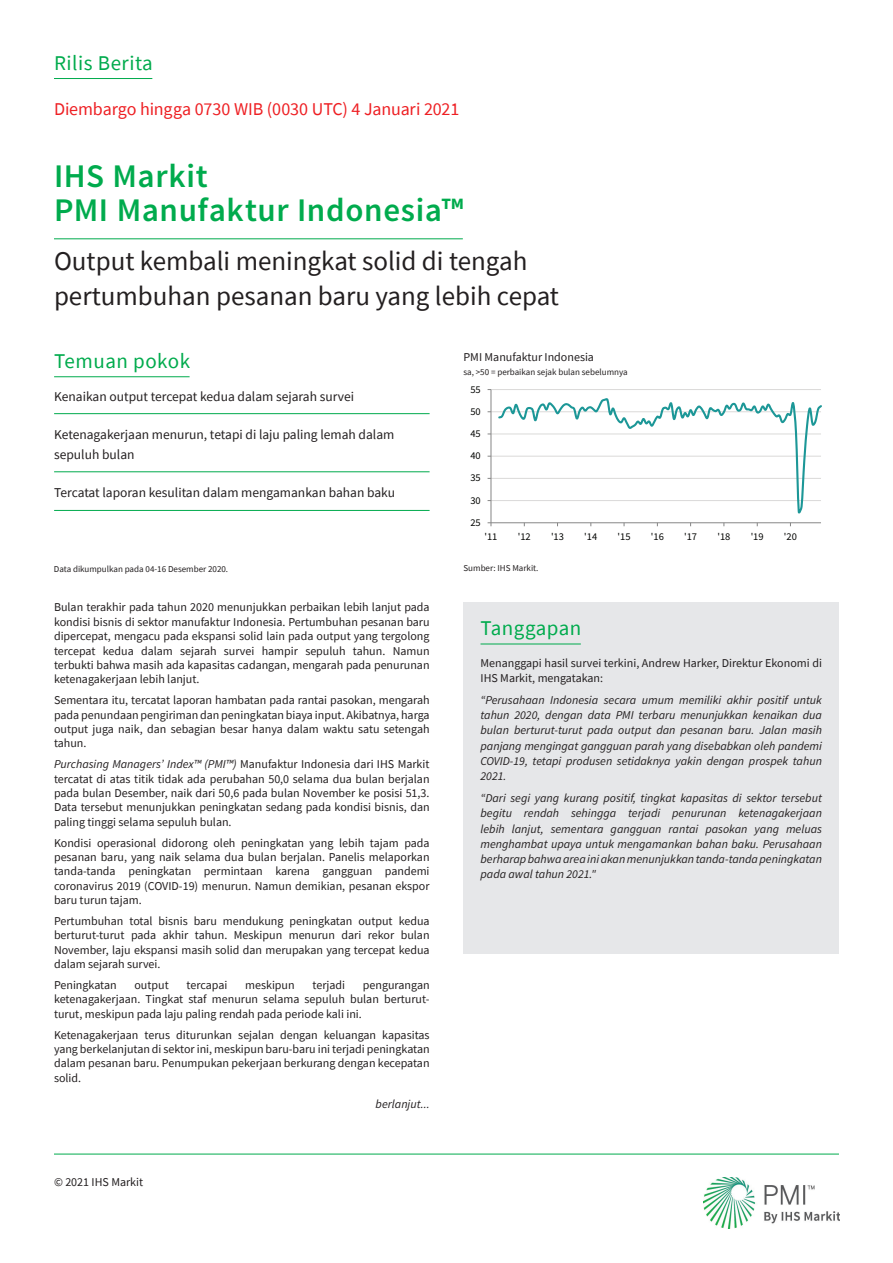
<style>
.page{position:relative;width:893px;height:1263px;background:#fff}
.page>*{position:absolute;margin:0;border:0;box-sizing:border-box;transform-origin:0 0}
.t1{font:600 33px/34.5px "Source Sans Pro";letter-spacing:.02em;color:#00ab4d}
.t2{font:27px/34.5px "Source Sans Pro";color:#231f20}
.t3{font:21px "Source Sans Pro";letter-spacing:.025em;color:#00ab4d}
.t4{font:18px "Source Sans Pro";letter-spacing:-.005em;color:#ee1f23}
.t5{font:13.5px/19.5px "Source Sans Pro";color:#231f20}
.t6{font:12px/14.4px "Source Sans Pro";color:#231f20;text-align:justify}
.t7{font:italic 12px/15.3px "Source Sans Pro";color:#231f20;text-align:justify}
.t8{font:10.35px "Source Sans Pro";letter-spacing:-.005em;color:#040503}
.t9{font:9px "Source Sans Pro";color:#231f20}
.s1{font-style:italic}
</style>
<div class="page">
<img style="left:704px;top:1177px;width:136px;height:51px">
<hr style="left:54px;top:1154px;width:785px;height:1px;background:#00ab4d">
<hr style="left:491px;top:389px;width:330px;height:1px;background:#dad9d8">
<hr style="left:491px;top:390px;width:1px;height:133px;background:#868686">
<svg style="left:488px;top:397px;width:334px;height:129px"></svg>
<hr style="left:54px;top:376px;width:136px;height:1px;background:#00ab4d">
<hr style="left:54px;top:78px;width:98px;height:1px;background:#00ab4d">
<hr style="left:54px;top:238px;width:409px;height:1px;background:#00ab4d">
<hr style="left:54px;top:413px;width:376px;height:1px;background:#00ab4d">
<hr style="left:54px;top:471px;width:376px;height:1px;background:#00ab4d">
<hr style="left:54px;top:510px;width:376px;height:1px;background:#00ab4d">
<div style="left:463px;top:602px;width:376px;height:56px;background:#e6e7e9"></div>
<hr style="left:480px;top:644px;width:101px;height:1px;background:#00ab4d">
<div style="left:463px;top:658px;width:376px;height:296px;background:#e6e7e9"></div>
<h3 class="t3" style="left:54px;top:49px;width:100px">Rilis Berita</h3>
<h3 class="t4" style="left:54px;top:98px;width:407px">Diembargo hingga 0730 WIB (0030 UTC) 4 Januari 2021</h3>
<h1 class="t1" style="left:54px;top:160px;width:411px">IHS Markit<br>PMI Manufaktur Indonesia™</h1>
<h2 class="t2" style="left:54px;top:244px;width:506px">Output kembali meningkat solid di tengah pertumbuhan pesanan baru yang lebih cepat</h2>
<h3 class="t3" style="left:54px;top:348px;width:137px">Temuan pokok</h3>
<p class="t5" style="left:54px;top:386px;width:301px">Kenaikan output tercepat kedua dalam sejarah survei</p>
<p class="t5" style="left:54px;top:425px;width:342px">Ketenagakerjaan menurun, tetapi di laju paling lemah dalam sepuluh bulan</p>
<p class="t5" style="left:54px;top:483px;width:342px">Tercatat laporan kesulitan dalam mengamankan bahan baku</p>
<p class="t9" style="left:54px;top:564px;width:176px">Data dikumpulkan pada 04-16 Desember 2020.</p>
<p class="t6" style="left:54px;top:600px;width:377px">Bulan terakhir pada tahun 2020 menunjukkan perbaikan lebih lanjut pada kondisi bisnis di sektor manufaktur Indonesia. Pertumbuhan pesanan baru dipercepat, mengacu pada ekspansi solid lain pada output yang tergolong tercepat kedua dalam sejarah survei hampir sepuluh tahun. Namun terbukti bahwa masih ada kapasitas cadangan, mengarah pada penurunan ketenagakerjaan lebih lanjut.</p>
<p class="t6" style="left:54px;top:693px;width:377px">Sementara itu, tercatat laporan hambatan pada rantai pasokan, mengarah pada penundaan pengiriman dan peningkatan biaya input. Akibatnya, harga output juga naik, dan sebagian besar hanya dalam waktu satu setengah tahun.</p>
<p class="t6" style="left:54px;top:757px;width:377px"><span class="s1">Purchasing Managers’ Index™ (PMI™)</span> Manufaktur Indonesia dari IHS Markit tercatat di atas titik tidak ada perubahan 50,0 selama dua bulan berjalan pada bulan Desember, naik dari 50,6 pada bulan November ke posisi 51,3.<br>Data tersebut menunjukkan peningkatan sedang pada kondisi bisnis, dan paling tinggi selama sepuluh bulan.</p>
<p class="t6" style="left:54px;top:835px;width:377px">Kondisi operasional didorong oleh peningkatan yang lebih tajam pada pesanan baru, yang naik selama dua bulan berjalan. Panelis melaporkan tanda-tanda peningkatan permintaan karena gangguan pandemi coronavirus 2019 (COVID-19) menurun. Namun demikian, pesanan ekspor baru turun tajam.</p>
<p class="t6" style="left:54px;top:914px;width:377px">Pertumbuhan total bisnis baru mendukung peningkatan output kedua berturut-turut pada akhir tahun. Meskipun menurun dari rekor bulan November, laju ekspansi masih solid dan merupakan yang tercepat kedua dalam sejarah survei.</p>
<p class="t6" style="left:54px;top:978px;width:64px">Peningkatan</p>
<p class="t6" style="left:134px;top:978px;width:36px">output</p>
<p class="t6" style="left:187px;top:978px;width:42px">tercapai</p>
<p class="t6" style="left:245px;top:978px;width:51px">meskipun</p>
<p class="t6" style="left:312px;top:978px;width:34px">terjadi</p>
<p class="t6" style="left:54px;top:978px;width:377px;text-indent:309px">pengurangan ketenagakerjaan. Tingkat staf menurun selama sepuluh bulan berturut&shy;turut, meskipun pada laju paling rendah pada periode kali ini.</p>
<p class="t6" style="left:54px;top:1027px;width:377px">Ketenagakerjaan terus diturunkan sejalan dengan keluangan kapasitas yang berkelanjutan di sektor ini, meskipun baru-baru ini terjadi peningkatan dalam pesanan baru. Penumpukan pekerjaan berkurang dengan kecepatan solid.</p>
<p class="t6" style="left:54px;top:1175px;width:91px">© 2021 IHS Markit</p>
<p class="t7" style="left:376px;top:1096px;width:55px">berlanjut...</p>
<p class="t6" style="left:463px;top:350px;width:132px">PMI Manufaktur Indonesia</p>
<p class="t9" style="left:463px;top:366px;width:166px">sa, &gt;50 = perbaikan sejak bulan sebelumnya</p>
<p class="t8" style="left:470px;top:383px;width:12px">55</p>
<p class="t8" style="left:470px;top:405px;width:12px">50</p>
<p class="t8" style="left:470px;top:427px;width:12px">45</p>
<p class="t8" style="left:470px;top:449px;width:12px">40</p>
<p class="t8" style="left:470px;top:472px;width:12px">35</p>
<p class="t8" style="left:470px;top:494px;width:12px">30</p>
<p class="t8" style="left:470px;top:516px;width:12px">25</p>
<p class="t8" style="left:484px;top:530px;width:15px">'11</p>
<p class="t8" style="left:518px;top:530px;width:15px">'12</p>
<p class="t8" style="left:551px;top:530px;width:15px">'13</p>
<p class="t8" style="left:584px;top:530px;width:15px">'14</p>
<p class="t8" style="left:618px;top:530px;width:15px">'15</p>
<p class="t8" style="left:651px;top:530px;width:15px">'16</p>
<p class="t8" style="left:684px;top:530px;width:15px">'17</p>
<p class="t8" style="left:717px;top:530px;width:15px">'18</p>
<p class="t8" style="left:751px;top:530px;width:15px">'19</p>
<p class="t8" style="left:784px;top:530px;width:15px">'20</p>
<p class="t9" style="left:463px;top:562px;width:77px">Sumber: IHS Markit.</p>
<h3 class="t3" style="left:480px;top:615px;width:102px">Tanggapan</h3>
<p class="t6" style="left:480px;top:655px;width:343px;line-height:15.3px">Menanggapi hasil survei terkini, Andrew Harker, Direktur Ekonomi di<br>IHS Markit, mengatakan:</p>
<p class="t7" style="left:480px;top:692px;width:343px">“Perusahaan Indonesia secara umum memiliki akhir positif untuk tahun 2020, dengan data PMI terbaru menunjukkan kenaikan dua bulan berturut-turut pada output dan pesanan baru. Jalan masih panjang mengingat gangguan parah yang disebabkan oleh pandemi COVID-19, tetapi produsen setidaknya yakin dengan prospek tahun 2021.</p>
<p class="t7" style="left:480px;top:790px;width:343px">“Dari segi yang kurang positif, tingkat kapasitas di sektor tersebut begitu rendah sehingga terjadi penurunan ketenagakerjaan lebih lanjut, sementara gangguan rantai pasokan yang meluas menghambat upaya untuk mengamankan bahan baku. Perusahaan berharap bahwa area ini akan menunjukkan tanda-tanda peningkatan pada awal tahun 2021."</p>
</div>
